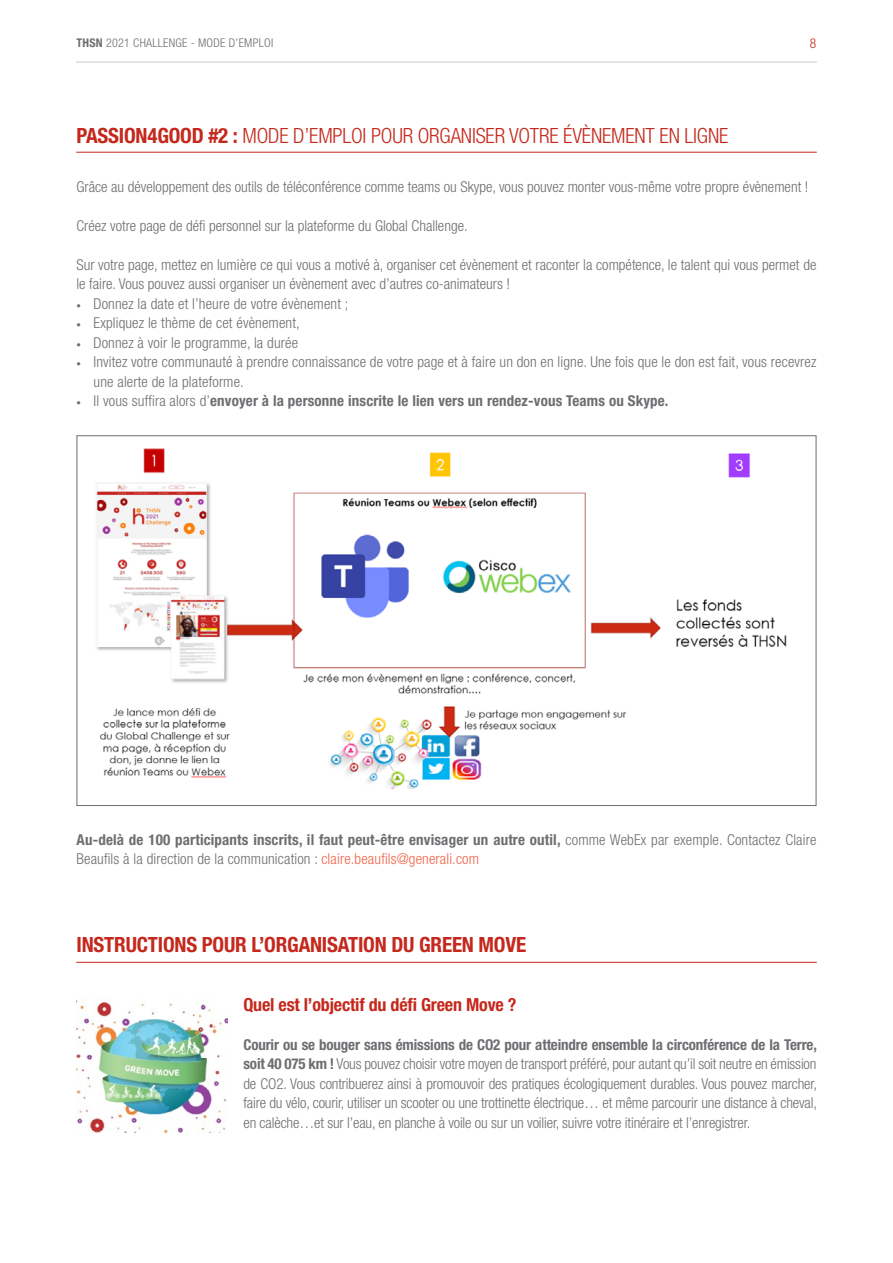
<style>
.page{position:relative;width:893px;height:1263px;background:#fff}
.page>*{position:absolute;margin:0;border:0;box-sizing:border-box;transform-origin:0 0}
.Body{font:300 condensed 21px "Helvetica Neue LT Std";letter-spacing:-.01em;color:#c5281c}
.Body-2{font:700 condensed 21px "Helvetica Neue LT Std";letter-spacing:-.01em;color:#c5281c}
.Body-3{font:700 condensed 18px "Helvetica Neue LT Std";letter-spacing:-.01em;color:#c5281c}
.Body-4{font:300 condensed 15px/19.5px "Helvetica Neue LT Std";color:#6d6e71}
.t1{font:700 condensed 15px "Helvetica Neue LT Std";letter-spacing:.01em;color:#6d6e71}
.t2{font:300 condensed 13.5px "Helvetica Neue LT Std";color:#c5281c}
.t3{font:300 condensed 12px "Helvetica Neue LT Std";letter-spacing:.02em;color:#6d6e71}
.s1{font-weight:700}
.s2{font-weight:900;font-stretch:normal;font-size:13.5px}
.s3{font-weight:300}
.s4{color:#f1644a}
</style>
<div class="page">
<img style="left:96px;top:448px;width:691px;height:341px">
<img style="left:76px;top:1000px;width:151px;height:133px">
<hr style="left:77px;top:152px;width:739px;height:1px;background:#c5281c">
<hr style="left:77px;top:962px;width:739px;height:1px;background:#c5281c">
<hr style="left:77px;top:61px;width:739px;height:2px;background:#dcddde">
<p class="t3" style="left:77px;top:36px;width:198px"><span class="s1">THSN</span> 2021 CHALLENGE - MODE D’EMPLOI</p>
<p class="t2" style="left:810px;top:35px;width:8px">8</p>
<p class="Body" style="left:77px;top:123px;width:653px"><span class="s1">PASSION4GOOD #2 :</span> MODE D’EMPLOI POUR ORGANISER VOTRE ÉVÈNEMENT EN LIGNE</p>
<p class="Body-4" style="left:77px;top:176px;width:733px">Grâce au développement des outils de téléconférence comme teams ou Skype, vous pouvez monter vous-même votre propre évènement !</p>
<p class="Body-4" style="left:77px;top:215px;width:393px">Créez votre page de défi personnel sur la plateforme du Global Challenge.</p>
<p class="Body-4" style="left:77px;top:254px;width:741px">Sur votre page, mettez en lumière ce qui vous a motivé à, organiser cet évènement et raconter la compétence, le talent qui vous permet de le faire. Vous pouvez aussi organiser un évènement avec d’autres co-animateurs !</p>
<p class="Body-4" style="left:77px;top:293px;width:273px"><span class="s2">∙</span> Donnez la date et l’heure de votre évènement ;</p>
<p class="Body-4" style="left:77px;top:313px;width:225px"><span class="s2">∙</span> Expliquez le thème de cet évènement,</p>
<p class="Body-4" style="left:77px;top:332px;width:223px"><span class="s2">∙</span> Donnez à voir le programme, la durée</p>
<p class="Body-4" style="left:94px;top:352px;width:724px;text-indent:-17px"><span class="s2">∙</span> Invitez votre communauté à prendre connaissance de votre page et à faire un don en ligne. Une fois que le don est fait, vous recevrez une alerte de la plateforme.</p>
<p class="t1" style="left:77px;top:392px;width:593px"><span class="s2">∙</span> <span class="s3">Il vous suffira alors d’</span>envoyer à la personne inscrite le lien vers un rendez-vous Teams ou Skype.</p>
<p class="Body-4" style="left:77px;top:830px;width:741px"><span class="s1">Au-delà de 100 participants inscrits, il faut peut-être envisager un autre outil,</span> comme WebEx par exemple. Contactez Claire<br>Beaufils à la direction de la communication : <span class="s4">claire.beaufils@generali.com</span></p>
<p class="Body-2" style="left:77px;top:932px;width:451px">INSTRUCTIONS POUR L’ORGANISATION DU GREEN MOVE</p>
<p class="Body-3" style="left:243px;top:993px;width:275px">Quel est l’objectif du défi Green Move ?</p>
<p class="Body-4" style="left:243px;top:1034px;width:575px;text-align:justify"><span class="s1">Courir ou se bouger sans émissions de CO2 pour atteindre ensemble la circonférence de la Terre, soit 40 075 km !</span> Vous pouvez choisir votre moyen de transport préféré, pour autant qu’il soit neutre en émission de CO2. Vous contribuerez ainsi à promouvoir des pratiques écologiquement durables. Vous pouvez marcher, faire du vélo, courir, utiliser un scooter ou une trottinette électrique… et même parcourir une distance à cheval, en calèche…et sur l’eau, en planche à voile ou sur un voilier, suivre votre itinéraire et l’enregistrer.</p>
</div>
